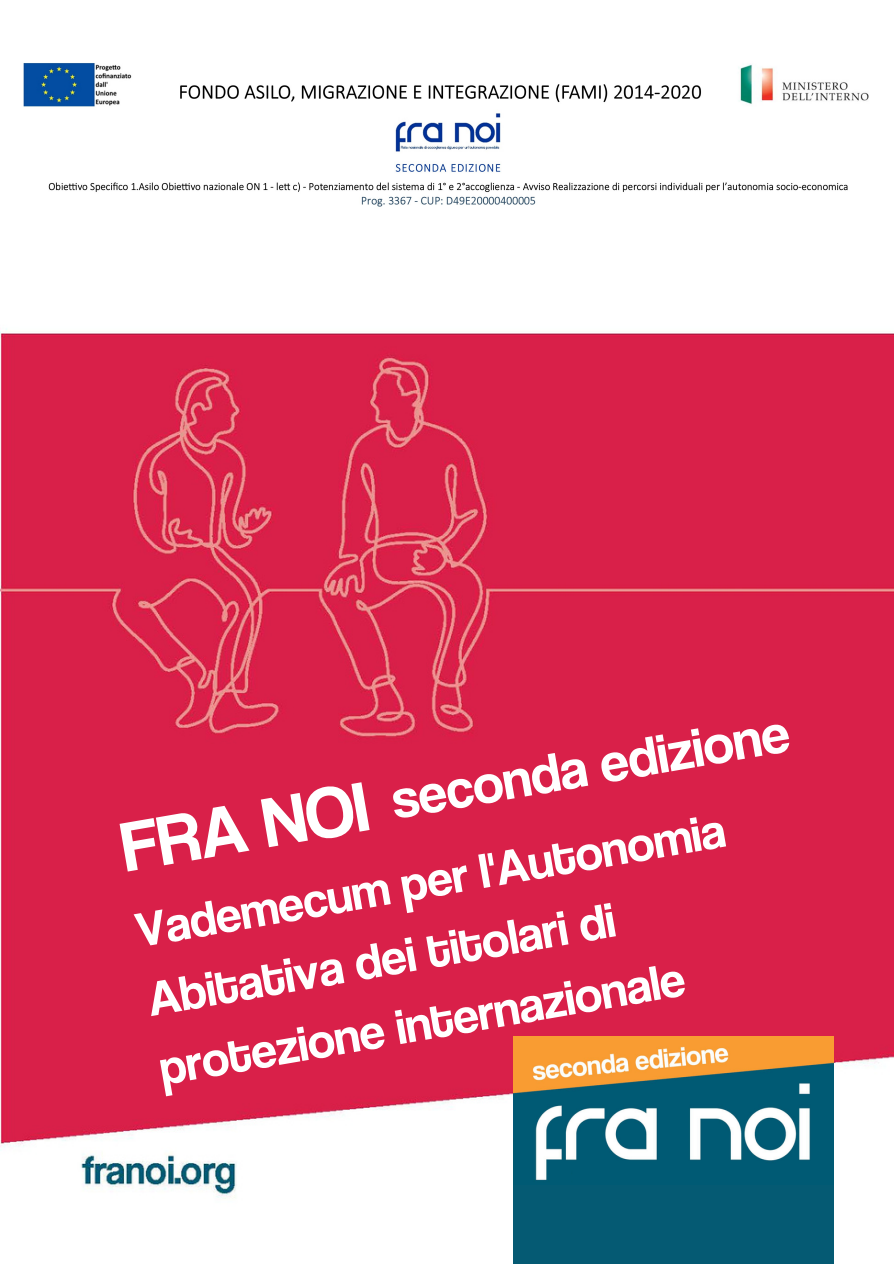
<style>
.page{position:relative;width:894px;height:1264px;background:#fff}
.page>*{position:absolute;margin:0;border:0;box-sizing:border-box;transform-origin:0 0}
.t1{font:72.75px "Coolvetica Rg";color:#fff}
.t2{font:56.25px "Coolvetica Rg";color:#fff}
.t3{font:50.25px/69.8px "Coolvetica Rg";color:#fff}
</style>
<div class="page">
<img style="left:0;top:329px;width:893px;height:934px">
<img style="left:513px;top:1036px;width:320px;height:149px">
<div style="left:513px;top:1185px;width:320px;height:78px;background:#055a73"></div>
<img style="left:23px;top:63px;width:846px;height:144px">
<p class="t2" style="left:386px;top:766px;width:404px;rotate:-10deg">seconda edizione</p>
<p class="t1" style="left:114px;top:803px;width:250px;rotate:-10deg">FRA NOI</p>
<p class="t3" style="left:129px;top:896px;width:599px;rotate:-10deg">Vademecum per l'Autonomia<br>Abitativa dei titolari di protezione internazionale</p>
</div>
